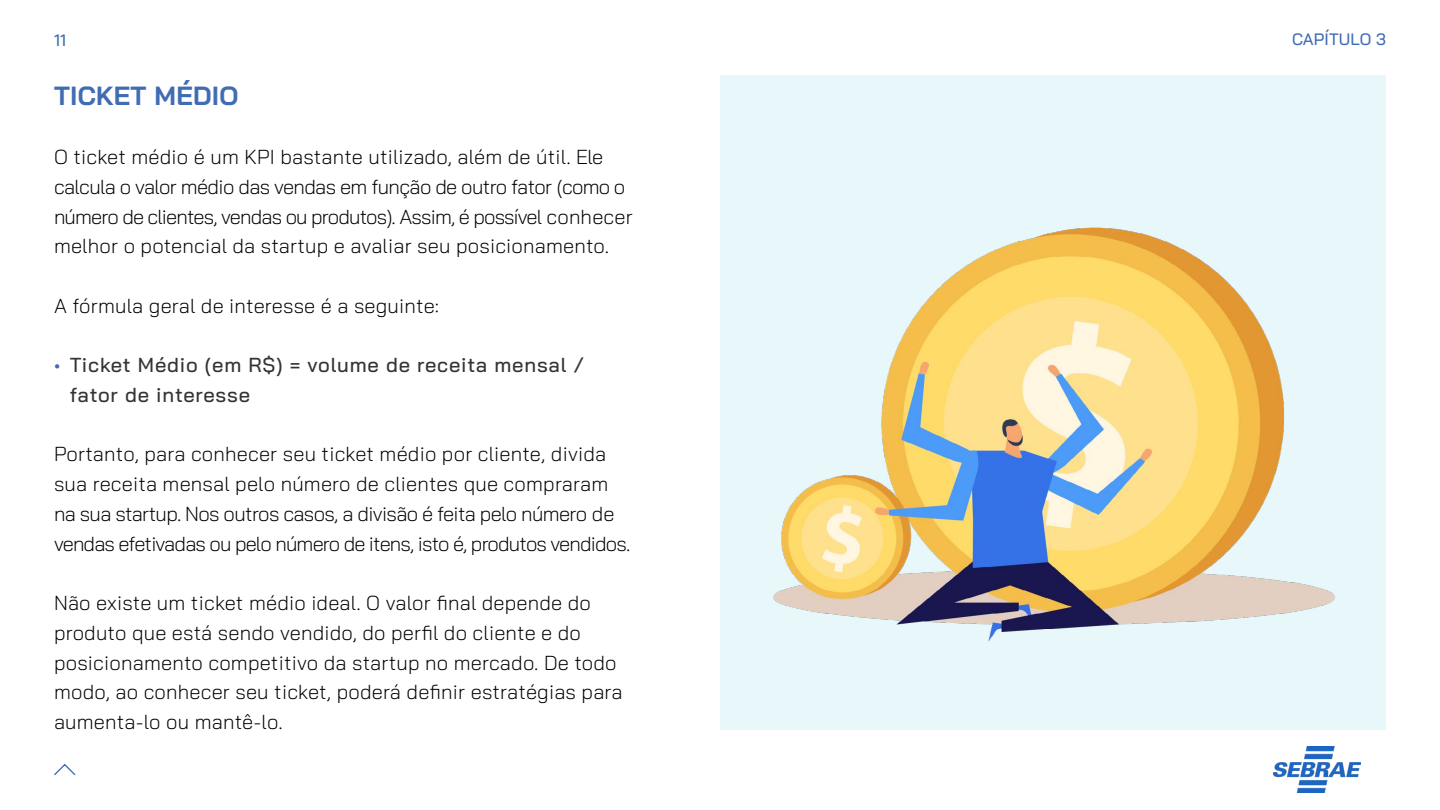
<style>
.page{position:relative;width:1440px;height:810px;background:#fff}
.page>*{position:absolute;margin:0;border:0;box-sizing:border-box;transform-origin:0 0}
.t1{font:700 26.25px "Bai Jamjuree";letter-spacing:.01em;color:#406cb4}
.t2{font:300 20.25px/29.7px "Bai Jamjuree";letter-spacing:.01em;color:#000}
.t3{font:300 20.25px/29.7px "Bai Jamjuree";letter-spacing:-.03em;color:#000}
.t4{font:500 20.25px/29.7px "Bai Jamjuree";letter-spacing:.04em;color:#333}
.t5{font:500 16.5px "Bai Jamjuree";letter-spacing:.01em;color:#406cb4}
.s1{color:#406cb4}
</style>
<div class="page">
<svg style="left:54px;top:763px;width:22px;height:13px"></svg>
<div style="left:720px;top:75px;width:666px;height:654px;background:#e8f8fa"></div>
<img style="left:773px;top:227px;width:562px;height:415px">
<img style="left:1274px;top:746px;width:86px;height:47px">
<p class="t5" style="left:54px;top:30px;width:14px">11</p>
<p class="t5" style="left:1292px;top:30px;width:96px">CAPÍTULO 3</p>
<p class="t1" style="left:54px;top:80px;width:186px">TICKET MÉDIO</p>
<p class="t2" style="left:54px;top:142px;width:580px">O ticket médio é um KPI bastante utilizado, além de útil. Ele calcula o valor médio das vendas em função de outro fator (como o número de clientes, vendas ou produtos). Assim, é possível conhecer melhor o potencial da startup e avaliar seu posicionamento.</p>
<p class="t2" style="left:54px;top:291px;width:387px">A fórmula geral de interesse é a seguinte:</p>
<p class="t4" style="left:70px;top:350px;width:516px;text-indent:-16px"><span class="s1">•</span> Ticket Médio (em R$) = volume de receita mensal / fator de interesse</p>
<p class="t3" style="left:54px;top:439px;width:578px">Portanto, para conhecer seu ticket médio por cliente, divida sua receita mensal pelo número de clientes que compraram na sua startup. Nos outros casos, a divisão é feita pelo número de vendas efetivadas ou pelo número de itens, isto é, produtos vendidos.</p>
<p class="t2" style="left:54px;top:588px;width:570px">Não existe um ticket médio ideal. O valor final depende do produto que está sendo vendido, do perfil do cliente e do posicionamento competitivo da startup no mercado. De todo modo, ao conhecer seu ticket, poderá definir estratégias para aumenta-lo ou mantê-lo.</p>
</div>
